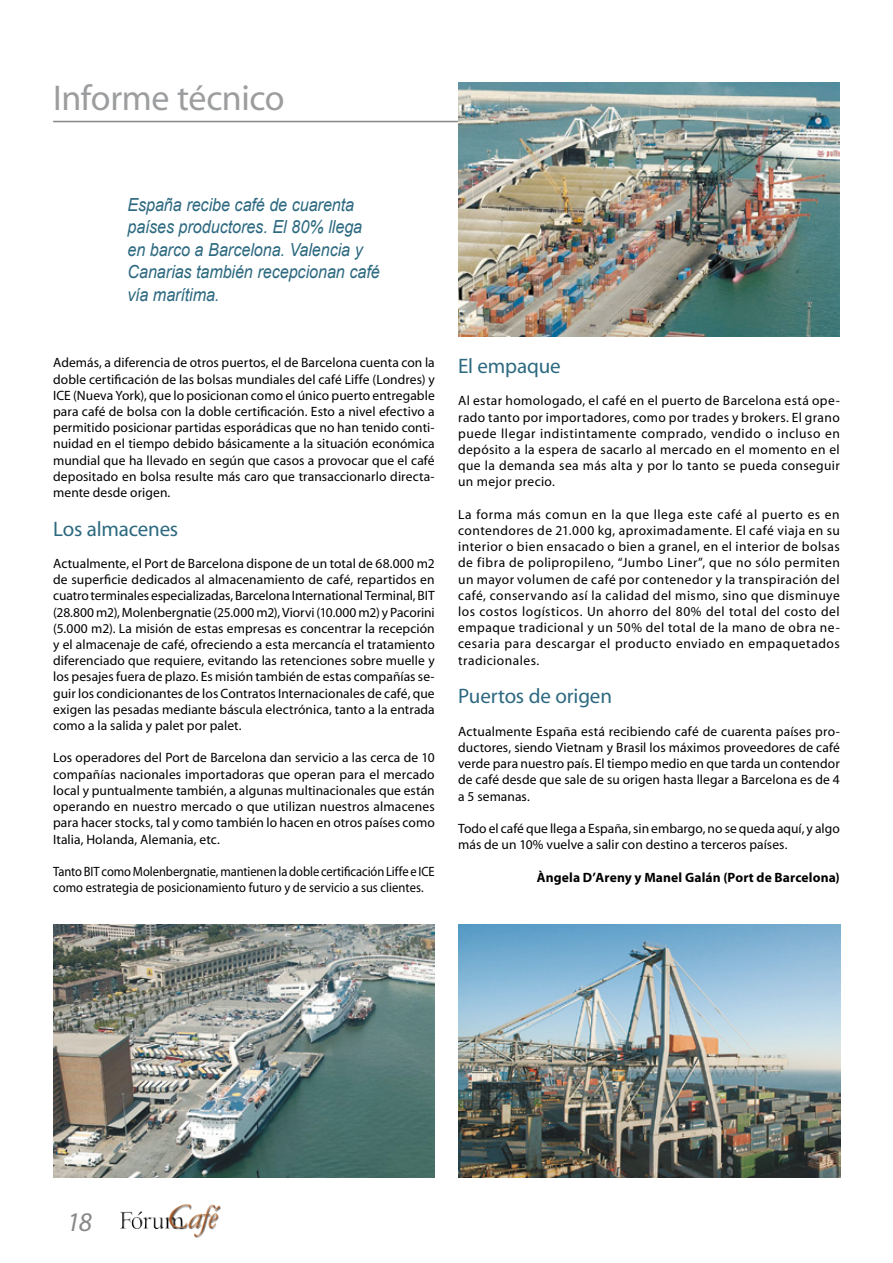
<style>
.page{position:relative;width:893px;height:1263px;background:#fff}
.page>*{position:absolute;margin:0;border:0;box-sizing:border-box;transform-origin:0 0}
.t1{font:36px "Myriad";letter-spacing:-.01em;color:#9c9d9f}
.t2{font:italic 27px "Myriad";color:#878889}
.Parrafo{font:21px "Myriad";letter-spacing:-.005em;color:#2d6980}
.Destacados{font:italic 18px/22.5px "Arial";letter-spacing:-.01em;color:#2d6980;scale:.9 1}
.t3{font:13.5px/16.2px "Myriad";letter-spacing:.005em;color:#000;text-align:justify}
.t4{font:13.5px/16.2px "Myriad";letter-spacing:.005em;color:#000;scale:.93 1}
.t5{font:700 13.5px "Myriad";letter-spacing:.01em;color:#000}
</style>
<div class="page">
<img style="left:120px;top:1204px;width:101px;height:34px">
<hr style="left:53px;top:121px;width:787px;height:1px;background:#878889">
<img style="left:458px;top:83px;width:382px;height:253px">
<img style="left:53px;top:924px;width:382px;height:254px">
<img style="left:458px;top:924px;width:382px;height:254px">
<p class="t1" style="left:53px;top:80px;width:233px">Informe técnico</p>
<p class="Destacados" style="left:128px;top:194px;width:282px">España recibe café de cuarenta países productores. El 80% llega en barco a Barcelona. Valencia y<br>Canarias también recepcionan café vía marítima.</p>
<p class="t3" style="left:53px;top:355px;width:383px">Además, a diferencia de otros puertos, el de Barcelona cuenta con la doble certificación de las bolsas mundiales del café Liffe (Londres) y ICE (Nueva York), que lo posicionan como el único puerto entregable para café de bolsa con la doble certificación. Esto a nivel efectivo a permitido posicionar partidas esporádicas que no han tenido conti&shy;nuidad en el tiempo debido básicamente a la situación económica mundial que ha llevado en según que casos a provocar que el café depositado en bolsa resulte más caro que transaccionarlo directa&shy;mente desde origen.</p>
<p class="Parrafo" style="left:53px;top:518px;width:127px">Los almacenes</p>
<p class="t3" style="left:53px;top:556px;width:383px">Actualmente, el Port de Barcelona dispone de un total de 68.000 m2 de superficie dedicados al almacenamiento de café, repartidos en cuatro terminales especializadas, Barcelona International Terminal, BIT (28.800 m2), Molenbergnatie (25.000 m2), Viorvi (10.000 m2) y Pacorini (5.000 m2). La misión de estas empresas es concentrar la recepción y el almacenaje de café, ofreciendo a esta mercancía el tratamiento diferenciado que requiere, evitando las retenciones sobre muelle y los pesajes fuera de plazo. Es misión también de estas compañías se&shy;guir los condicionantes de los Contratos Internacionales de café, que exigen las pesadas mediante báscula electrónica, tanto a la entrada como a la salida y palet por palet.</p>
<p class="t3" style="left:53px;top:750px;width:383px">Los operadores del Port de Barcelona dan servicio a las cerca de 10 compañías nacionales importadoras que operan para el mercado local y puntualmente también, a algunas multinacionales que están operando en nuestro mercado o que utilizan nuestros almacenes para hacer stocks, tal y como también lo hacen en otros países como Italia, Holanda, Alemania, etc.</p>
<p class="t4" style="left:53px;top:864px;width:412px">Tanto BIT como Molenbergnatie, mantienen la doble certificación Liffe e ICE como estrategia de posicionamiento futuro y de servicio a sus clientes.</p>
<p class="Parrafo" style="left:458px;top:355px;width:104px">El empaque</p>
<p class="t3" style="left:458px;top:393px;width:383px">Al estar homologado, el café en el puerto de Barcelona está ope&shy;rado tanto por importadores, como por trades y brokers. El grano puede llegar indistintamente comprado, vendido o incluso en depósito a la espera de sacarlo al mercado en el momento en el que la demanda sea más alta y por lo tanto se pueda conseguir un mejor precio.</p>
<p class="t3" style="left:458px;top:507px;width:383px">La forma más comun en la que llega este café al puerto es en contendores de 21.000 kg, aproximadamente. El café viaja en su interior o bien ensacado o bien a granel, en el interior de bolsas de fibra de polipropileno, “Jumbo Liner”, que no sólo permiten un mayor volumen de café por contenedor y la transpiración del café, conservando así la calidad del mismo, sino que disminuye los costos logísticos. Un ahorro del 80% del total del costo del empaque tradicional y un 50% del total de la mano de obra ne&shy;cesaria para descargar el producto enviado en empaquetados tradicionales.</p>
<p class="Parrafo" style="left:458px;top:686px;width:155px">Puertos de origen</p>
<p class="t3" style="left:458px;top:724px;width:383px">Actualmente España está recibiendo café de cuarenta países pro&shy;ductores, siendo Vietnam y Brasil los máximos proveedores de café verde para nuestro país. El tiempo medio en que tarda un contendor de café desde que sale de su origen hasta llegar a Barcelona es de 4 a 5 semanas.</p>
<p class="t3" style="left:458px;top:821px;width:383px">Todo el café que llega a España, sin embargo, no se queda aquí, y algo más de un 10% vuelve a salir con destino a terceros países.</p>
<p class="t5" style="left:537px;top:870px;width:304px">Àngela D’Areny y Manel Galán (Port de Barcelona)</p>
<h2 class="t2" style="left:67px;top:1208px;width:27px">18</h2>
</div>
